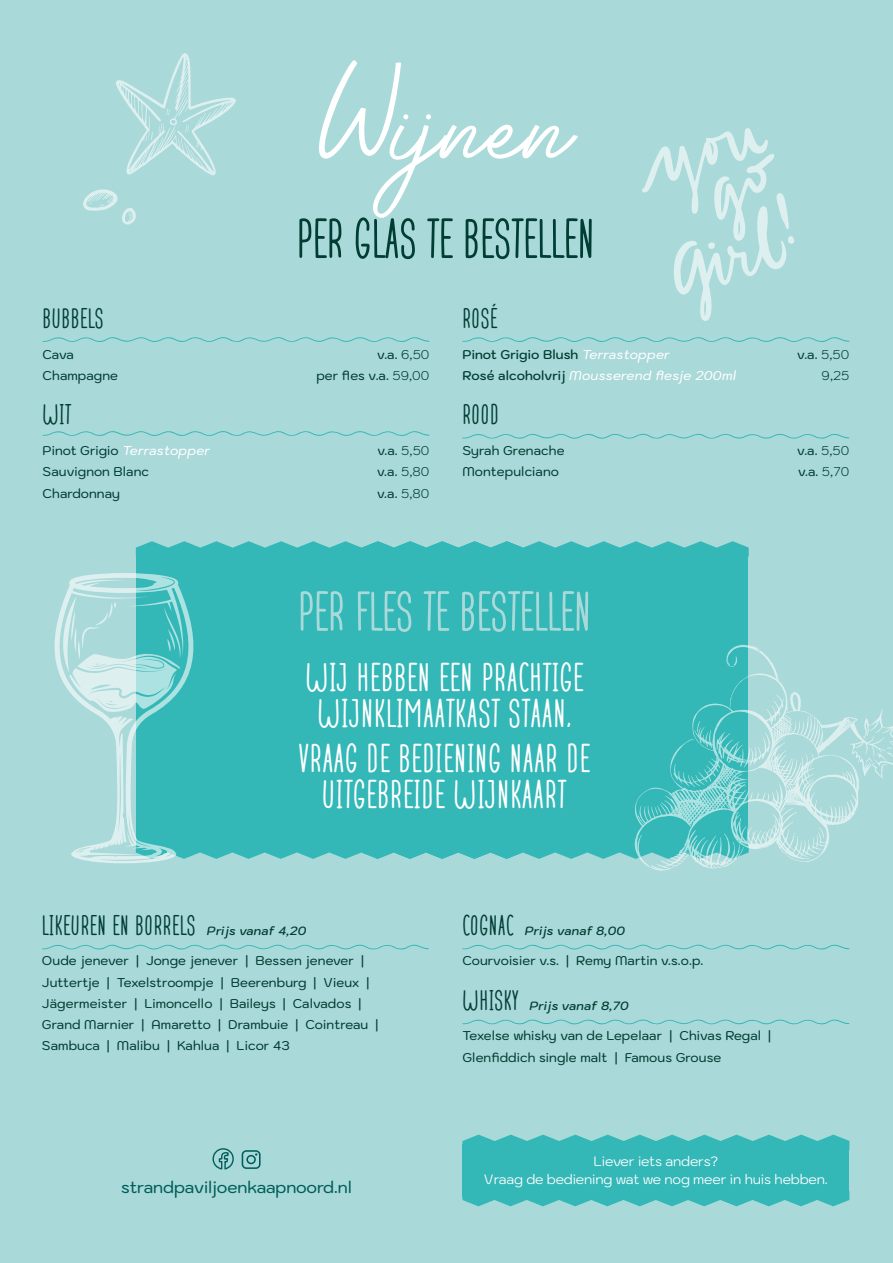
<style>
.page{position:relative;width:893px;height:1263px;background:#aad9d9}
.page>*{position:absolute;margin:0;border:0;box-sizing:border-box;transform-origin:0 0}
.t1{font:140.7px "Alexandra Magnolia";letter-spacing:.01em;color:#fff}
.t2{font:50.25px "Pana Summer Personal Use";color:#003e34}
.t3{font:50.25px "Pana Summer Personal Use";color:#aad9d9}
.t4{font:36px/36px "Pana Summer Personal Use";letter-spacing:.02em;color:#fff;text-align:center}
.t5{font:25.5px "Pana Summer Personal Use";letter-spacing:.02em;color:#003e34}
.t6{font:500 16.35px "Kodchasan";color:#005e5a}
.t7{font:13.5px/18px "Kodchasan";letter-spacing:-.01em;color:#fff;text-align:center}
.t8{font:500 12.75px/21.3px "Kodchasan";letter-spacing:.01em;color:#003e34}
.t9{font:italic 500 12.75px "Kodchasan";letter-spacing:.02em;color:#fff}
.t10{font:600 12.75px "Kodchasan";letter-spacing:.01em;color:#003e34}
.t11{font:300 12.75px "Kodchasan";color:#003e34}
.t12{font:italic 600 12px "Kodchasan";letter-spacing:.02em;color:#003e34}
.s1{font-weight:300}
.s2{font-style:normal;color:#003e34}
.s3{font-weight:500;font-style:italic;color:#fff}
.s4{font-weight:600;font-style:normal;color:#003e34}
.s5{font-family:"Kodchasan";font-weight:600;font-style:italic;font-size:12px}
.s6{font-family:"Pana Summer Personal Use";font-weight:400;font-style:normal;font-size:25.5px}
</style>
<div class="page">
<svg style="left:642px;top:128px;width:152px;height:193px"></svg>
<div style="left:708px;top:242px;width:7px;height:7px;background:#ddefef;border-radius:50%"></div>
<svg style="left:116px;top:53px;width:120px;height:122px"></svg>
<svg style="left:83px;top:189px;width:53px;height:36px"></svg>
<svg style="left:212px;top:1148px;width:22px;height:22px"></svg>
<svg style="left:242px;top:1150px;width:19px;height:19px"></svg>
<svg style="left:43px;top:337px;width:387px;height:5px"></svg>
<svg style="left:43px;top:431px;width:387px;height:5px"></svg>
<svg style="left:136px;top:541px;width:613px;height:16px"></svg>
<div style="left:136px;top:549px;width:612px;height:299px;background:#33b7b7"></div>
<svg style="left:644px;top:660px;width:216px;height:210px"></svg>
<svg style="left:853px;top:709px;width:40px;height:69px"></svg>
<svg style="left:788px;top:830px;width:10px;height:9px"></svg>
<svg style="left:812px;top:827px;width:12px;height:23px"></svg>
<svg style="left:54px;top:573px;width:716px;height:290px"></svg>
<svg style="left:42px;top:944px;width:387px;height:6px"></svg>
<svg style="left:462px;top:944px;width:388px;height:6px"></svg>
<svg style="left:462px;top:1019px;width:388px;height:6px"></svg>
<svg style="left:462px;top:337px;width:388px;height:5px"></svg>
<svg style="left:462px;top:433px;width:388px;height:6px"></svg>
<div style="left:462px;top:1145px;width:387px;height:52px;background:#33b7b7"></div>
<svg style="left:462px;top:1134px;width:387px;height:11px"></svg>
<svg style="left:462px;top:1197px;width:387px;height:9px"></svg>
<h1 class="t1" style="left:325px;top:59px;width:244px">Wijnen</h1>
<h2 class="t2" style="left:297px;top:217px;width:300px">PER GLAS TE BESTELLEN</h2>
<h3 class="t5" style="left:43px;top:308px;width:63px">BUBBELS</h3>
<p class="t8" style="left:43px;top:344px;width:33px">Cava</p>
<p class="t8" style="left:377px;top:344px;width:54px">v.a. <span class="s1">6,50</span></p>
<p class="t8" style="left:43px;top:365px;width:77px">Champagne</p>
<p class="t8" style="left:316px;top:365px;width:115px">per fles v.a. <span class="s1">59,00</span></p>
<h3 class="t5" style="left:43px;top:404px;width:30px">WIT</h3>
<p class="t9" style="left:43px;top:443px;width:169px"><span class="s2">Pinot Grigio</span> Terrastopper</p>
<p class="t8" style="left:377px;top:440px;width:54px">v.a. <span class="s1">5,50</span></p>
<p class="t8" style="left:43px;top:461px;width:108px">Sauvignon Blanc</p>
<p class="t8" style="left:377px;top:461px;width:54px">v.a. <span class="s1">5,80</span></p>
<p class="t8" style="left:43px;top:482px;width:79px">Chardonnay</p>
<p class="t8" style="left:377px;top:482px;width:54px">v.a. <span class="s1">5,80</span></p>
<h3 class="t5" style="left:462px;top:308px;width:36px">ROSÉ</h3>
<p class="t10" style="left:462px;top:347px;width:209px">Pinot Grigio Blush <span class="s3">Terrastopper</span></p>
<p class="t8" style="left:797px;top:344px;width:54px">v.a. <span class="s1">5,50</span></p>
<p class="t9" style="left:462px;top:368px;width:275px"><span class="s4">Rosé alcoholvrij</span> Mousserend flesje 200ml</p>
<p class="t11" style="left:822px;top:365px;width:29px">9,25</p>
<h3 class="t5" style="left:462px;top:404px;width:38px">ROOD</h3>
<p class="t8" style="left:462px;top:440px;width:104px">Syrah Grenache</p>
<p class="t8" style="left:797px;top:440px;width:54px">v.a. <span class="s1">5,50</span></p>
<p class="t8" style="left:462px;top:461px;width:98px">Montepulciano</p>
<p class="t8" style="left:798px;top:461px;width:53px">v.a. <span class="s1">5,70</span></p>
<h2 class="t3" style="left:298px;top:590px;width:295px">PER FLES TE BESTELLEN</h2>
<h3 class="t4" style="left:305px;top:661px;width:279px">WIJ HEBBEN EEN PRACHTIGE<br>WIJNKLIMAATKAST STAAN,</h3>
<h3 class="t4" style="left:298px;top:742px;width:293px">VRAAG DE BEDIENING NAAR DE<br>UITGEBREIDE WIJNKAART</h3>
<h3 class="t5" style="left:42px;top:914px;width:266px">LIKEUREN EN BORRELS <span class="s5">Prijs vanaf 4,20</span></h3>
<p class="t8" style="left:42px;top:950px;width:338px">Oude jenever | Jonge jenever | Bessen jenever | Juttertje | Texelstroompje | Beerenburg | Vieux | Jägermeister | Limoncello | Baileys | Calvados | Grand Marnier | Amaretto | Drambuie | Cointreau | Sambuca | Malibu | Kahlua | Licor 43</p>
<p class="t6" style="left:121px;top:1177px;width:232px">strandpaviljoenkaapnoord.nl</p>
<p class="t12" style="left:462px;top:924px;width:164px"><span class="s6">COGNAC</span> Prijs vanaf 8,00</p>
<p class="t8" style="left:462px;top:950px;width:243px">Courvoisier v.s. | Remy Martin v.s.o.p.</p>
<p class="t12" style="left:462px;top:998px;width:168px"><span class="s6">WHISKY</span> Prijs vanaf 8,70</p>
<p class="t8" style="left:462px;top:1025px;width:310px">Texelse whisky van de Lepelaar | Chivas Regal |<br>Glenfiddich single malt | Famous Grouse</p>
<p class="t7" style="left:484px;top:1152px;width:345px">Liever iets anders?<br>Vraag de bediening wat we nog meer in huis hebben.</p>
</div>
